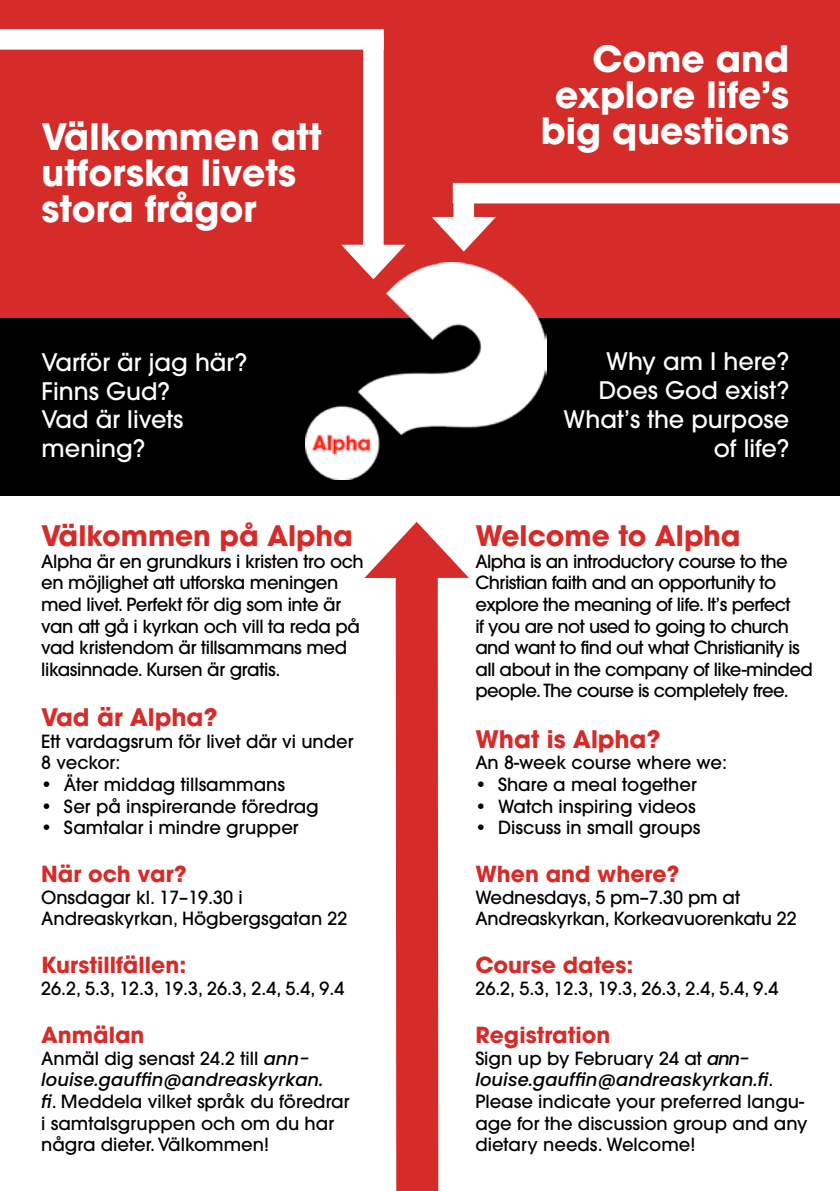
<style>
.page{position:relative;width:840px;height:1191px;background:#fff}
.page>*{position:absolute;margin:0;border:0;box-sizing:border-box;transform-origin:0 0}
.t1{font:700 36px/36px "ITC Avant Garde Pro";color:#fff}
.t2{font:700 28px "ITC Avant Garde Pro";color:#d62c29}
.t3{font:500 24px/28.8px "ITC Avant Garde Pro";color:#fff}
.t4{font:700 24px "ITC Avant Garde Pro";color:#d62c29}
.t5{font:700 22px "ITC Avant Garde Pro";color:#d62c29}
.t6{font:500 18px/21.6px "ITC Avant Garde Pro";letter-spacing:-.01em;color:#000}
.t7{font:500 18px/21.6px "ITC Avant Garde Pro";letter-spacing:-.03em;color:#000}
.t8{font:italic 500 18px "Poppins";color:#000}
.t9{font:16px "Poppins";color:#000}
.s1{font-family:"Poppins";font-style:italic}
.s2{font-family:"ITC Avant Garde Pro";font-style:normal}
</style>
<div class="page">
<div style="left:0;top:92px;width:839px;height:404px;background:#000"></div>
<div style="left:0;top:0;width:839px;height:317px;background:#d62c29"></div>
<div style="left:0;top:29px;width:383px;height:21px;background:#fff"></div>
<div style="left:363px;top:36px;width:20px;height:222px;background:#fff"></div>
<svg style="left:341px;top:245px;width:64px;height:17px"></svg>
<div style="left:452px;top:183px;width:387px;height:20px;background:#fff"></div>
<div style="left:453px;top:184px;width:21px;height:46px;background:#fff"></div>
<svg style="left:431px;top:217px;width:64px;height:34px"></svg>
<img style="left:305px;top:262px;width:241px;height:218px">
<div style="left:395px;top:521px;width:44px;height:670px;background:#d62c29"></div>
<svg style="left:364px;top:522px;width:104px;height:56px"></svg>
<h1 class="t1" style="left:42px;top:118px;width:282px">Välkommen att utforska livets stora frågor</h1>
<h1 class="t1" style="left:540px;top:40px;width:250px;text-align:right">Come and explore life’s big questions</h1>
<h3 class="t3" style="left:42px;top:347px;width:207px">Varför är jag här?<br>Finns Gud?<br>Vad är livets mening?</h3>
<h3 class="t3" style="left:563px;top:347px;width:227px;text-align:right">Why am I here?<br>Does God exist?<br>What’s the purpose of life?</h3>
<h2 class="t2" style="left:41px;top:517px;width:313px">Välkommen på Alpha</h2>
<p class="t6" style="left:41px;top:550px;width:324px">Alpha är en grundkurs i kristen tro och en möjlighet att utforska meningen med livet. Perfekt för dig som inte är van att gå i kyrkan och vill ta reda på vad kristendom är tillsammans med likasinnade. Kursen är gratis.</p>
<h3 class="t4" style="left:41px;top:701px;width:178px">Vad är Alpha?</h3>
<p class="t6" style="left:41px;top:730px;width:314px">Ett vardagsrum för livet där vi under<br>8 veckor:</p>
<p class="t6" style="left:41px;top:773px;width:245px">• Äter middag tillsammans</p>
<p class="t6" style="left:41px;top:795px;width:279px">• Ser på inspirerande föredrag</p>
<p class="t6" style="left:41px;top:816px;width:259px">• Samtalar i mindre grupper</p>
<p class="t5" style="left:41px;top:859px;width:147px">När och var?</p>
<p class="t6" style="left:41px;top:886px;width:308px">Onsdagar kl. 17–19.30 i<br>Andreaskyrkan, Högbergsgatan 22</p>
<p class="t5" style="left:41px;top:950px;width:146px">Kurstillfällen:</p>
<p class="t6" style="left:41px;top:977px;width:304px">26.2, 5.3, 12.3, 19.3, 26.3, 2.4, 5.4, 9.4</p>
<p class="t5" style="left:41px;top:1020px;width:105px">Anmälan</p>
<p class="t6" style="left:41px;top:1047px;width:270px">Anmäl dig senast 24.2 till <span class="s1">ann-</span></p>
<p class="t8" style="left:41px;top:1069px;width:284px">louise.gauffin@andreaskyrkan.</p>
<p class="t6" style="left:41px;top:1090px;width:310px"><span class="s1">fi</span>. Meddela vilket språk du föredrar i samtalsgruppen och om du har några dieter. Välkommen!</p>
<p class="t9" style="left:72px;top:1145px;width:16px">8|</p>
<h2 class="t2" style="left:475px;top:517px;width:267px">Welcome to Alpha</h2>
<p class="t7" style="left:475px;top:550px;width:339px">Alpha is an introductory course to the Christian faith and an opportunity to explore the meaning of life. It’s perfect<br>if you are not used to going to church and want to find out what Christianity is all about in the company of like-minded people. The course is completely free.</p>
<h3 class="t4" style="left:475px;top:723px;width:187px">What is Alpha?</h3>
<p class="t6" style="left:475px;top:752px;width:253px">An 8-week course where we:</p>
<p class="t6" style="left:475px;top:773px;width:223px">• Share a meal together</p>
<p class="t6" style="left:475px;top:795px;width:222px">• Watch inspiring videos</p>
<p class="t6" style="left:475px;top:816px;width:226px">• Discuss in small groups</p>
<p class="t5" style="left:475px;top:859px;width:206px">When and where?</p>
<p class="t6" style="left:475px;top:886px;width:323px">Wednesdays, 5 pm–7.30 pm at<br>Andreaskyrkan, Korkeavuorenkatu 22</p>
<p class="t5" style="left:475px;top:950px;width:159px">Course dates:</p>
<p class="t6" style="left:475px;top:977px;width:304px">26.2, 5.3, 12.3, 19.3, 26.3, 2.4, 5.4, 9.4</p>
<p class="t5" style="left:475px;top:1020px;width:137px">Registration</p>
<p class="t6" style="left:475px;top:1047px;width:275px">Sign up by February 24 at <span class="s1">ann-</span></p>
<p class="t8" style="left:475px;top:1069px;width:299px">louise.gauffin@andreaskyrkan.fi<span class="s2">.</span></p>
<p class="t6" style="left:475px;top:1090px;width:333px">Please indicate your preferred langu&shy;age for the discussion group and any dietary needs. Welcome!</p>
</div>
